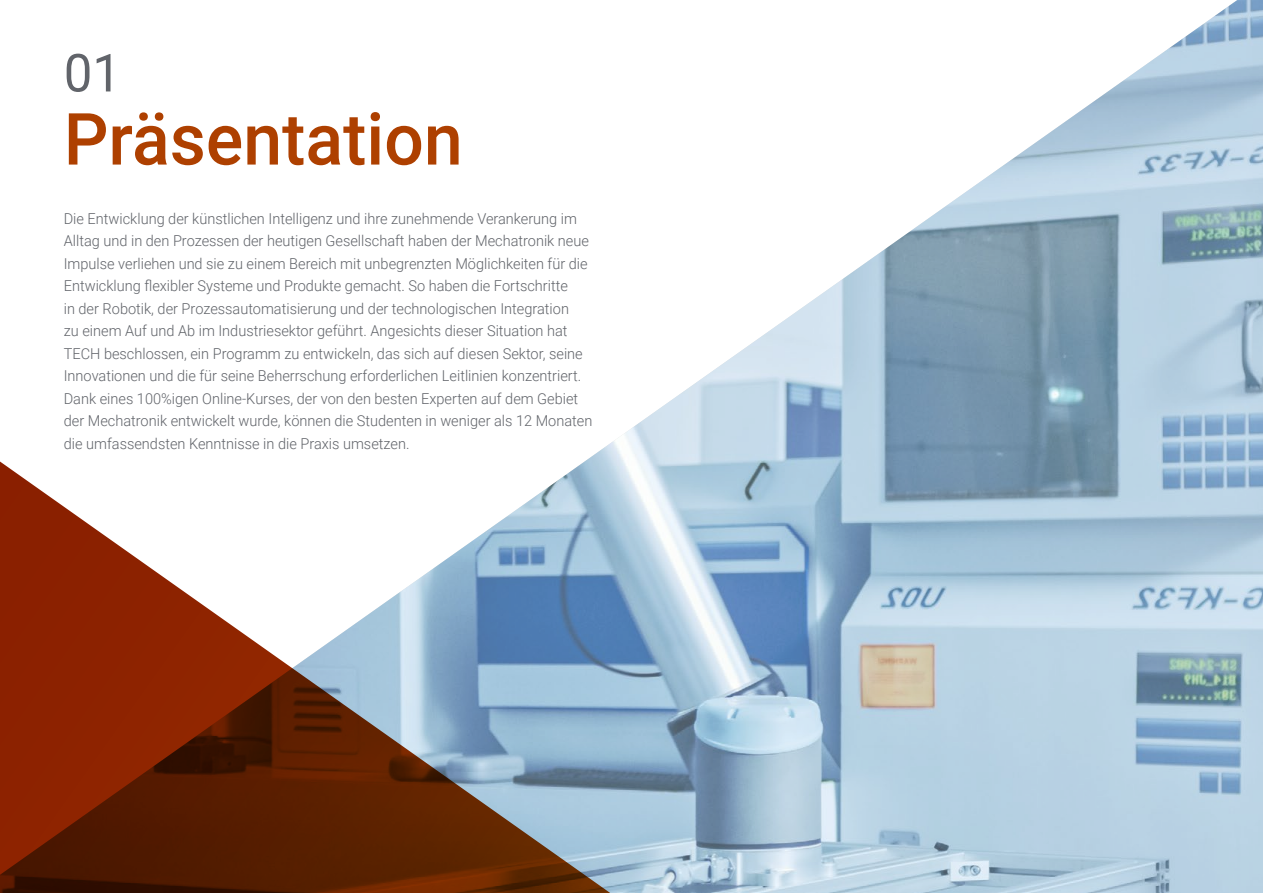
<style>
.page{position:relative;width:1263px;height:893px;background:#fff}
.page>*{position:absolute;margin:0;border:0;box-sizing:border-box;transform-origin:0 0}
.t1{font:500 72px "Roboto";color:#ae4000}
.t2{font:52.5px "Roboto";color:#61646a}
.t3{font:300 15px/22.5px "Roboto";color:#61646a}
</style>
<div class="page">
<img style="left:607px;top:0;width:656px;height:893px">
<svg style="left:0;top:446px;width:640px;height:447px"></svg>
<h2 class="t2" style="left:64px;top:36px;width:59px">01</h2>
<h1 class="t1" style="left:64px;top:89px;width:400px">Präsentation</h1>
<p class="t3" style="left:64px;top:207px;width:530px">Die Entwicklung der künstlichen Intelligenz und ihre zunehmende Verankerung im Alltag und in den Prozessen der heutigen Gesellschaft haben der Mechatronik neue Impulse verliehen und sie zu einem Bereich mit unbegrenzten Möglichkeiten für die Entwicklung flexibler Systeme und Produkte gemacht. So haben die Fortschritte<br>in der Robotik, der Prozessautomatisierung und der technologischen Integration<br>zu einem Auf und Ab im Industriesektor geführt. Angesichts dieser Situation hat TECH beschlossen, ein Programm zu entwickeln, das sich auf diesen Sektor, seine Innovationen und die für seine Beherrschung erforderlichen Leitlinien konzentriert.<br>Dank eines 100%igen Online-Kurses, der von den besten Experten auf dem Gebiet der Mechatronik entwickelt wurde, können die Studenten in weniger als 12 Monaten die umfassendsten Kenntnisse in die Praxis umsetzen.</p>
</div>
